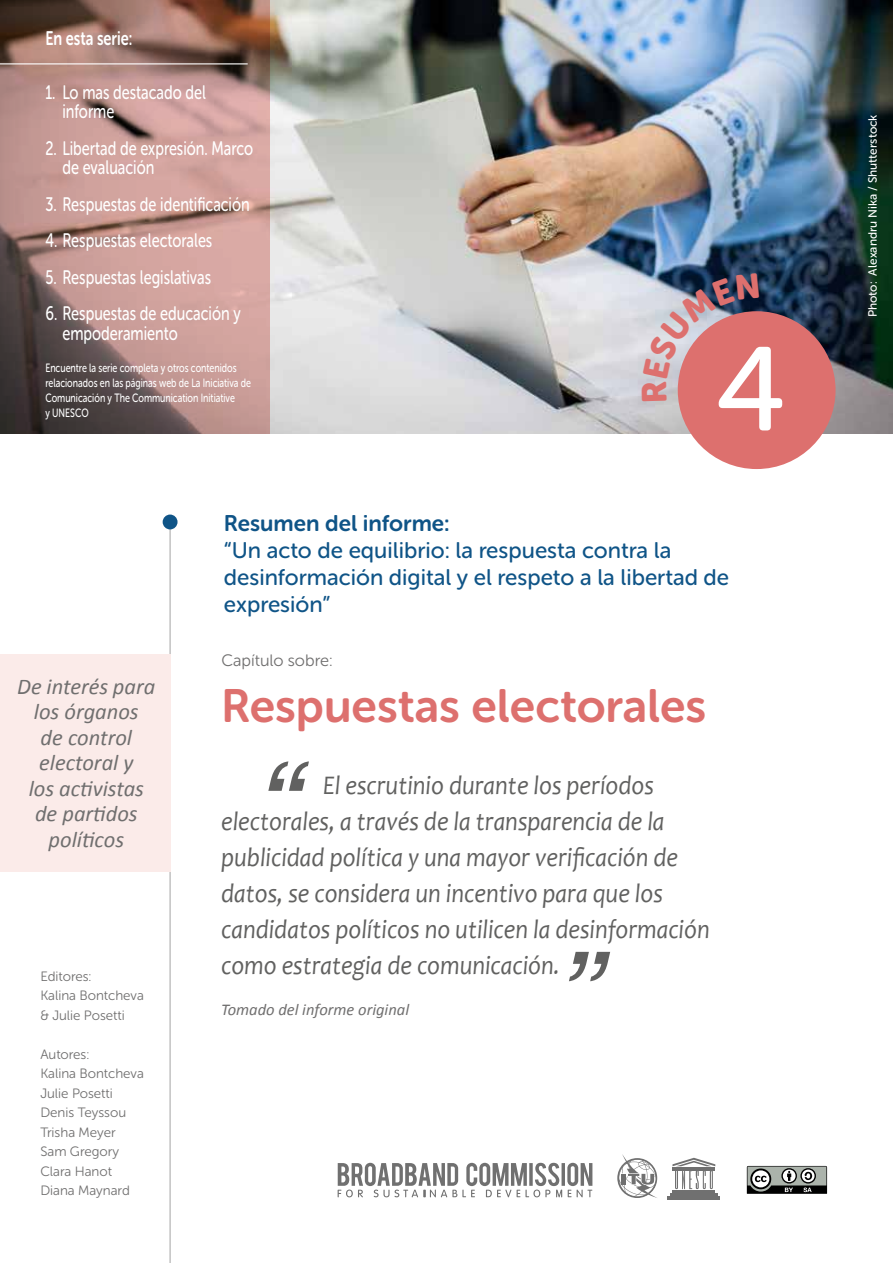
<style>
.page{position:relative;width:893px;height:1263px;background:#fff}
.page>*{position:absolute;margin:0;border:0;box-sizing:border-box;transform-origin:0 0}
.t1{font:118.5px "Museo Sans Rounded 500";color:#fff}
.t2{font:46.5px "Museo Sans Rounded 700";color:#dd706e}
.t3{font:italic 27px/36px "Candara";color:#616160;scale:.9 1}
.t4{font:22.5px/27px "Museo Sans Rounded 500";color:#0f5487}
.t5{font:italic 22.5px/25.5px "Calibri";color:#706f6f;text-align:center}
.t6{font:22.5px "Museo Sans Rounded 700";color:#0f5487}
.t7{font:19.5px/19.5px "Museo Sans Rounded 500";color:#fff;scale:.75 1}
.t8{font:19.5px "Museo Sans Rounded 700";color:#fff;scale:.75 1}
.t9{font:italic 16.5px "Calibri";color:#706f6f}
.t10{font:16.5px "Museo Sans Rounded 300";color:#706f6f}
.t11{font:13.5px/19.5px "Museo Sans Rounded 300";color:#706f6f}
.t12{font:12px/15px "Museo Sans Rounded 500";color:#fff;scale:.75 1}
.t13{font:12px "Museo Sans Rounded 500";color:#fff}
</style>
<div class="page">
<hr style="left:170px;top:0;width:1px;height:1263px;background:#aeaeae">
<div style="left:155px;top:422px;width:28px;height:100px;background:#fff"></div>
<img style="left:269px;top:0;width:624px;height:434px">
<div style="left:678px;top:311px;width:157px;height:158px;background:#dd706e;border-radius:50%"></div>
<div style="left:163px;top:514px;width:15px;height:15px;background:#0f5487;border-radius:50%"></div>
<svg style="left:268px;top:761px;width:41px;height:30px"></svg>
<svg style="left:569px;top:952px;width:41px;height:29px"></svg>
<svg style="left:0;top:0;width:269px;height:434px;background:#a7817c"></svg>
<div style="left:0;top:654px;width:171px;height:218px;background:#fbebe9"></div>
<hr style="left:0;top:63px;width:248px;height:1px;background:#fff">
<svg style="left:338px;top:1163px;width:254px;height:34px"></svg>
<hr style="left:672px;top:1190px;width:43px;height:3px;background:#707070">
<hr style="left:670px;top:1193px;width:48px;height:3px;background:#707070">
<hr style="left:668px;top:1196px;width:52px;height:3px;background:#707070">
<svg style="left:672px;top:1158px;width:43px;height:31px"></svg>
<svg style="left:617px;top:1154px;width:41px;height:44px"></svg>
<svg style="left:747px;top:1166px;width:80px;height:28px;background:#737673"></svg>
<svg style="left:642px;top:274px;width:117px;height:127px"></svg>
<p class="t8" style="left:45px;top:28px;width:117px">En esta serie:</p>
<p class="t7" style="left:62px;top:82px;width:193px;text-indent:-17px">1. Lo mas destacado del informe</p>
<p class="t7" style="left:62px;top:138px;width:256px;text-indent:-17px">2. Libertad de expresión. Marco de evaluación</p>
<p class="t7" style="left:45px;top:194px;width:274px">3. Respuestas de identificación</p>
<p class="t7" style="left:45px;top:231px;width:224px">4. Respuestas electorales</p>
<p class="t7" style="left:45px;top:267px;width:223px">5. Respuestas legislativas</p>
<p class="t7" style="left:62px;top:304px;width:239px;text-indent:-17px">6. Respuestas de educación y empoderamiento</p>
<p class="t12" style="left:45px;top:360px;width:276px">Encuentre la serie completa y otros contenidos relacionados en las páginas web de La Iniciativa de Comunicación y The Communication Initiative<br>y UNESCO</p>
<h1 class="t1" style="left:716px;top:325px;width:72px">4</h1>
<p class="t6" style="left:224px;top:511px;width:227px">Resumen del informe:</p>
<p class="t4" style="left:224px;top:537px;width:507px">“Un acto de equilibrio: la respuesta contra la desinformación digital y el respeto a la libertad de expresión”</p>
<p class="t5" style="left:17px;top:673px;width:140px">De interés para los órganos<br>de control electoral y<br>los activistas de partidos políticos</p>
<p class="t11" style="left:40px;top:966px;width:105px">Editores:<br>Kalina Bontcheva &amp; Julie Posetti</p>
<p class="t11" style="left:40px;top:1044px;width:105px">Autores:<br>Kalina Bontcheva<br>Julie Posetti<br>Denis Teyssou<br>Trisha Meyer<br>Sam Gregory<br>Clara Hanot<br>Diana Maynard</p>
<p class="t10" style="left:221px;top:651px;width:113px">Capítulo sobre:</p>
<h2 class="t2" style="left:221px;top:680px;width:487px">Respuestas electorales</h2>
<p class="t3" style="left:221px;top:767px;width:544px;text-indent:102px">El escrutinio durante los períodos electorales, a través de la transparencia de la publicidad política y una mayor verificación de datos, se considera un incentivo para que los candidatos políticos no utilicen la desinformación como estrategia de comunicación.</p>
<p class="t9" style="left:221px;top:998px;width:190px">Tomado del informe original</p>
<p class="t13" style="left:866px;top:317px;width:204px;rotate:-90deg">Photo: Alexandru Nika / Shutterstock</p>
</div>
